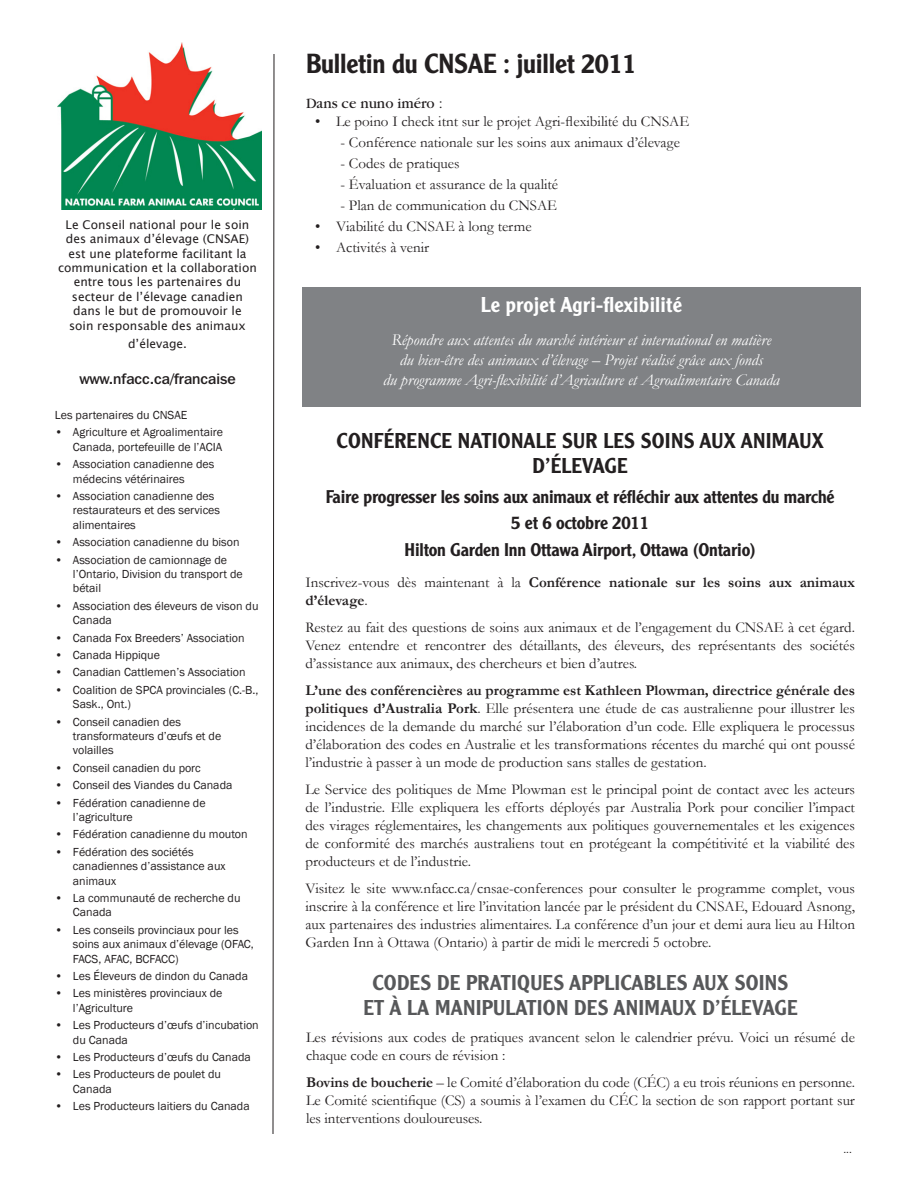
<style>
.page{position:relative;width:918px;height:1188px;background:#fff}
.page>*{position:absolute;margin:0;border:0;box-sizing:border-box;transform-origin:0 0}
.t1{font:500 27px "Clearface Gothic LT Std";letter-spacing:-.01em;color:#231f20}
.subheader_2{font:500 21px/25.2px "Clearface Gothic LT Std";letter-spacing:.01em;color:#57585a;text-align:center}
.Subheader{font:500 21px/25.2px "Clearface Gothic LT Std";letter-spacing:.01em;color:#231f20;text-align:center}
.Subheader-2{font:500 21px "Clearface Gothic LT Std";letter-spacing:.01em;color:#fff}
.t2{font:500 18px "Clearface Gothic LT Std";letter-spacing:-.01em;color:#231f20}
.text{font:italic 16.5px/19.8px "Garamond";color:#fff;text-align:center}
.text-2{font:15px/18px "Garamond";color:#231f20;text-align:justify}
.list_2{font:15px "Garamond";color:#231f20}
.list_1{font:15px "Garamond";color:#231f20}
.text-3{font:700 15px/18px "Garamond";color:#231f20}
.t3{font:500 15px "Franklin Gothic IT Cby BT";color:#231f20}
.text-4{font:15px "Garamond";color:#231f20}
.partner_list{font:12px/14.4px "Franklin Gothic";color:#231f20}
.t4{font:12px/14.4px "Lucida Grande";color:#231f20;text-align:center}
.t5{font:9px "Lucida Grande";color:#231f20}
.s1{font-weight:400}
.s2{font-weight:700}
</style>
<div class="page">
<img style="left:57px;top:42px;width:204px;height:167px">
<svg style="left:273px;top:54px;width:1px;height:1080px"></svg>
<div style="left:302px;top:287px;width:559px;height:119px;background:#808285"></div>
<p class="t4" style="left:58px;top:217px;width:200px">Le Conseil national pour le soin des animaux d’élevage (CNSAE) est une plateforme facilitant la communication et la collaboration entre tous les partenaires du secteur de l’élevage canadien dans le but de promouvoir le<br>soin responsable des animaux</p>
<p class="t4" style="left:128px;top:336px;width:60px">d’élevage.</p>
<p class="t3" style="left:79px;top:369px;width:158px">www.nfacc.ca/francaise</p>
<p class="partner_list" style="left:55px;top:408px;width:134px">Les partenaires du CNSAE</p>
<p class="partner_list" style="left:55px;top:425px;width:170px;text-align:right">• Agriculture et Agroalimentaire<br>Canada, portefeuille de l’ACIA</p>
<p class="partner_list" style="left:73px;top:457px;width:143px;text-indent:-18px">• Association canadienne des médecins vétérinaires</p>
<p class="partner_list" style="left:73px;top:489px;width:149px;text-indent:-18px">• Association canadienne des restaurateurs et des services alimentaires</p>
<p class="partner_list" style="left:55px;top:535px;width:186px">• Association canadienne du bison</p>
<p class="partner_list" style="left:73px;top:553px;width:171px;text-indent:-18px">• Association de camionnage de l’Ontario, Division du transport de bétail</p>
<p class="partner_list" style="left:73px;top:599px;width:187px;text-indent:-18px">• Association des éleveurs de vison du<br>Canada</p>
<p class="partner_list" style="left:55px;top:631px;width:191px">• Canada Fox Breeders’ Association</p>
<p class="partner_list" style="left:55px;top:648px;width:107px">• Canada Hippique</p>
<p class="partner_list" style="left:55px;top:665px;width:192px">• Canadian Cattlemen’s Association</p>
<p class="partner_list" style="left:73px;top:683px;width:187px;text-indent:-18px">• Coalition de SPCA provinciales (C.-B.,<br>Sask., Ont.)</p>
<p class="partner_list" style="left:73px;top:715px;width:150px;text-indent:-18px">• Conseil canadien des transformateurs d’œufs et de volailles</p>
<p class="partner_list" style="left:55px;top:761px;width:147px">• Conseil canadien du porc</p>
<p class="partner_list" style="left:55px;top:778px;width:179px">• Conseil des Viandes du Canada</p>
<p class="partner_list" style="left:73px;top:796px;width:134px;text-indent:-18px">• Fédération canadienne de l’agriculture</p>
<p class="partner_list" style="left:55px;top:827px;width:194px">• Fédération canadienne du mouton</p>
<p class="partner_list" style="left:73px;top:845px;width:154px;text-indent:-18px">• Fédération des sociétés canadiennes d’assistance aux animaux</p>
<p class="partner_list" style="left:73px;top:891px;width:169px;text-indent:-18px">• La communauté de recherche du<br>Canada</p>
<p class="partner_list" style="left:73px;top:923px;width:182px;text-indent:-18px">• Les conseils provinciaux pour les soins aux animaux d’élevage (OFAC,<br>FACS, AFAC, BCFACC)</p>
<p class="partner_list" style="left:55px;top:969px;width:195px">• Les Éleveurs de dindon du Canada</p>
<p class="partner_list" style="left:73px;top:986px;width:151px;text-indent:-18px">• Les ministères provinciaux de l’Agriculture</p>
<p class="partner_list" style="left:73px;top:1018px;width:187px;text-indent:-18px">• Les Producteurs d’œufs d’incubation du Canada</p>
<p class="partner_list" style="left:55px;top:1050px;width:198px">• Les Producteurs d’œufs du Canada</p>
<p class="partner_list" style="left:73px;top:1067px;width:150px;text-indent:-18px">• Les Producteurs de poulet du<br>Canada</p>
<p class="partner_list" style="left:55px;top:1099px;width:196px">• Les Producteurs laitiers du Canada</p>
<p class="t1" style="left:306px;top:47px;width:332px">Bulletin du CNSAE : juillet 2011</p>
<p class="text-4" style="left:306px;top:95px;width:138px">Dans ce nuno iméro :</p>
<p class="list_1" style="left:315px;top:112px;width:376px">• Le poino I check itnt sur le projet Agri-flexibilité du CNSAE</p>
<p class="list_2" style="left:340px;top:133px;width:341px">- Conférence nationale sur les soins aux animaux d’élevage</p>
<p class="list_2" style="left:340px;top:154px;width:121px">- Codes de pratiques</p>
<p class="list_2" style="left:340px;top:175px;width:219px">- Évaluation et assurance de la qualité</p>
<p class="list_2" style="left:340px;top:196px;width:218px">- Plan de communication du CNSAE</p>
<p class="list_1" style="left:315px;top:217px;width:218px">• Viabilité du CNSAE à long terme</p>
<p class="list_1" style="left:315px;top:238px;width:116px">• Activités à venir</p>
<p class="Subheader-2" style="left:481px;top:292px;width:203px">Le projet Agri-flexibilité</p>
<p class="text" style="left:383px;top:330px;width:398px">Répondre aux attentes du marché intérieur et international en matière du bien-être des animaux d’élevage – Projet réalisé grâce aux fonds<br>du programme Agri-flexibilité d’Agriculture et Agroalimentaire Canada</p>
<p class="Subheader" style="left:337px;top:427px;width:489px">CONFÉRENCE NATIONALE SUR LES SOINS AUX ANIMAUX<br>D’ÉLEVAGE</p>
<p class="t2" style="left:326px;top:486px;width:510px">Faire progresser les soins aux animaux et réfléchir aux attentes du marché</p>
<p class="t2" style="left:511px;top:512px;width:139px">5 et 6 octobre 2011</p>
<p class="t2" style="left:405px;top:538px;width:353px">Hilton Garden Inn Ottawa Airport, Ottawa (Ontario)</p>
<p class="text-3" style="left:305px;top:573px;width:551px"><span class="s1">Inscrivez-vous dès maintenant à la</span> Conférence nationale sur les soins aux animaux d’élevage<span class="s1">.</span></p>
<p class="text-2" style="left:305px;top:618px;width:551px">Restez au fait des questions de soins aux animaux et de l’engagement du CNSAE à cet égard.<br>Venez entendre et rencontrer des détaillants, des éleveurs, des représentants des sociétés d’assistance aux animaux, des chercheurs et bien d’autres.</p>
<p class="text-2" style="left:305px;top:681px;width:551px"><span class="s2">L’une des conférencières au programme est Kathleen Plowman, directrice générale des politiques d’Australia Pork</span>. Elle présentera une étude de cas australienne pour illustrer les incidences de la demande du marché sur l’élaboration d’un code. Elle expliquera le processus d’élaboration des codes en Australie et les transformations récentes du marché qui ont poussé l’industrie à passer à un mode de production sans stalles de gestation.</p>
<p class="text-2" style="left:305px;top:780px;width:551px">Le Service des politiques de Mme Plowman est le principal point de contact avec les acteurs de l’industrie. Elle expliquera les efforts déployés par Australia Pork pour concilier l’impact des virages réglementaires, les changements aux politiques gouvernementales et les exigences de conformité des marchés australiens tout en protégeant la compétitivité et la viabilité des producteurs et de l’industrie.</p>
<p class="text-2" style="left:305px;top:879px;width:551px">Visitez le site www.nfacc.ca/cnsae-conferences pour consulter le programme complet, vous inscrire à la conférence et lire l’invitation lancée par le président du CNSAE, Edouard Asnong, aux partenaires des industries alimentaires. La conférence d’un jour et demi aura lieu au Hilton Garden Inn à Ottawa (Ontario) à partir de midi le mercredi 5 octobre.</p>
<p class="subheader_2" style="left:363px;top:970px;width:436px">CODES DE PRATIQUES APPLICABLES AUX SOINS<br>ET À LA MANIPULATION DES ANIMAUX D’ÉLEVAGE</p>
<p class="text-2" style="left:306px;top:1028px;width:550px">Les révisions aux codes de pratiques avancent selon le calendrier prévu. Voici un résumé de chaque code en cours de révision :</p>
<p class="text-2" style="left:306px;top:1073px;width:551px"><span class="s2">Bovins de boucherie</span> – le Comité d’élaboration du code (CÉC) a eu trois réunions en personne.<br>Le Comité scientifique (CS) a soumis à l’examen du CÉC la section de son rapport portant sur les interventions douloureuses.</p>
<p class="t5" style="left:843px;top:1145px;width:10px">...</p>
</div>
